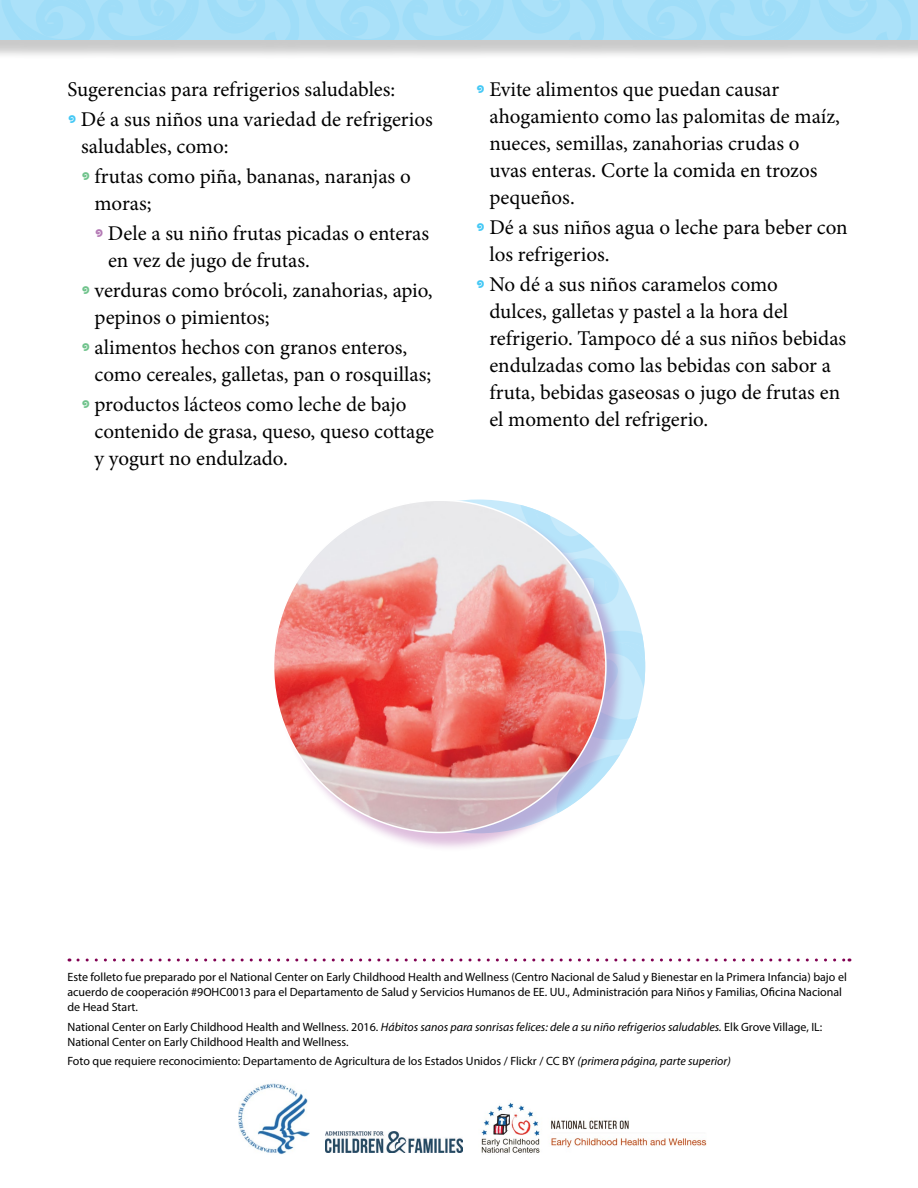
<style>
.page{position:relative;width:918px;height:1188px;background:#fff}
.page>*{position:absolute;margin:0;border:0;box-sizing:border-box;transform-origin:0 0}
.Level_1_bullet_text{font:21px/27px "Minion Pro";color:#000}
.Level_2_bullet_text{font:21px/27px "Minion Pro";color:#000}
.Body_text_2{font:21px "Minion Pro";color:#000}
.Attribution_text{font:12px/15px "Myriad Pro";color:#000}
.s1{font-family:"Giddyup Std";font-size:45px;color:#44c8f5}
.s2{font-family:"Giddyup Std";font-size:45px;color:#70c38c}
.s3{font-family:"Giddyup Std";font-size:45px;color:#b47ab5}
.s4{font-style:italic}
</style>
<div class="page">
<div style="left:0;top:0;width:918px;height:60px;background:#000;opacity:.3"></div>
<div style="left:0;top:0;width:918px;height:40px;background:#abe1f9"></div>
<svg style="left:208px;top:0;width:91px;height:40px"></svg>
<svg style="left:2px;top:0;width:196px;height:40px"></svg>
<svg style="left:512px;top:0;width:92px;height:40px"></svg>
<svg style="left:307px;top:0;width:196px;height:40px"></svg>
<svg style="left:819px;top:0;width:91px;height:40px"></svg>
<svg style="left:613px;top:0;width:197px;height:40px"></svg>
<svg style="left:625px;top:587px;width:20px;height:153px"></svg>
<div style="left:275px;top:502px;width:350px;height:350px;background:#93278f;opacity:.3"></div>
<img style="left:274px;top:500px;width:332px;height:333px;border-radius:166px">
<svg style="left:78px;top:959px;width:772px;height:3px"></svg>
<img style="left:239px;top:1083px;width:70px;height:71px">
<img style="left:325px;top:1131px;width:137px;height:21px">
<img style="left:481px;top:1102px;width:225px;height:51px">
<p class="Body_text_2" style="left:68px;top:75px;width:329px">Sugerencias para refrigerios saludables:</p>
<p class="Level_1_bullet_text" style="left:81px;top:106px;width:353px;text-indent:-14px"><span class="s1">•</span> Dé a sus niños una variedad de refrigerios saludables, como:</p>
<p class="Level_2_bullet_text" style="left:94px;top:163px;width:318px;text-indent:-14px"><span class="s2">•</span> frutas como piña, bananas, naranjas o moras;</p>
<p class="Level_2_bullet_text" style="left:108px;top:220px;width:323px;text-indent:-14px"><span class="s3">•</span> Dele a su niño frutas picadas o enteras en vez de jugo de frutas.</p>
<p class="Level_2_bullet_text" style="left:94px;top:277px;width:340px;text-indent:-14px"><span class="s2">•</span> verduras como brócoli, zanahorias, apio, pepinos o pimientos;</p>
<p class="Level_2_bullet_text" style="left:94px;top:334px;width:338px;text-indent:-14px"><span class="s2">•</span> alimentos hechos con granos enteros, como cereales, galletas, pan o rosquillas;</p>
<p class="Level_2_bullet_text" style="left:94px;top:391px;width:341px;text-indent:-14px"><span class="s2">•</span> productos lácteos como leche de bajo contenido de grasa, queso, queso cottage y yogurt no endulzado.</p>
<p class="Level_1_bullet_text" style="left:489px;top:76px;width:352px;text-indent:-14px"><span class="s1">•</span> Evite alimentos que puedan causar ahogamiento como las palomitas de maíz, nueces, semillas, zanahorias crudas o uvas enteras. Corte la comida en trozos pequeños.</p>
<p class="Level_1_bullet_text" style="left:489px;top:214px;width:360px;text-indent:-14px"><span class="s1">•</span> Dé a sus niños agua o leche para beber con los refrigerios.</p>
<p class="Level_1_bullet_text" style="left:489px;top:271px;width:358px;text-indent:-14px"><span class="s1">•</span> No dé a sus niños caramelos como<br>dulces, galletas y pastel a la hora del refrigerio. Tampoco dé a sus niños bebidas endulzadas como las bebidas con sabor a fruta, bebidas gaseosas o jugo de frutas en el momento del refrigerio.</p>
<p class="Attribution_text" style="left:68px;top:969px;width:781px">Este folleto fue preparado por el National Center on Early Childhood Health and Wellness (Centro Nacional de Salud y Bienestar en la Primera Infancia) bajo el acuerdo de cooperación #9OHC0013 para el Departamento de Salud y Servicios Humanos de EE. UU., Administración para Niños y Familias, Oficina Nacional de Head Start.</p>
<p class="Attribution_text" style="left:68px;top:1019px;width:756px">National Center on Early Childhood Health and Wellness. 2016. <span class="s4">Hábitos sanos para sonrisas felices: dele a su niño refrigerios saludables.</span> Elk Grove Village, IL:<br>National Center on Early Childhood Health and Wellness.</p>
<p class="Attribution_text" style="left:68px;top:1053px;width:665px">Foto que requiere reconocimiento: Departamento de Agricultura de los Estados Unidos / Flickr / CC BY <span class="s4">(primera página, parte superior)</span></p>
</div>
